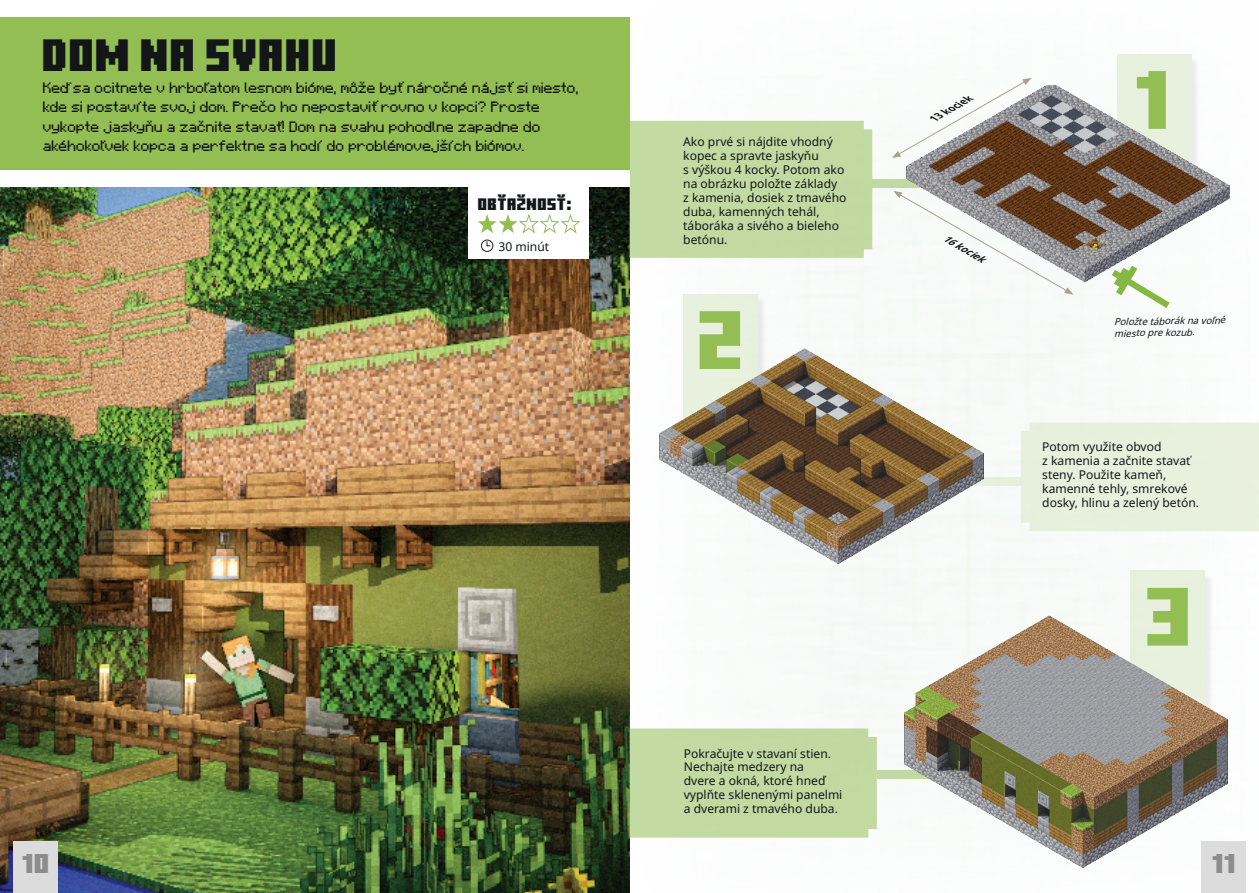
<style>
.page{position:relative;width:1259px;height:893px;background:#fff}
.page>*{position:absolute;margin:0;border:0;box-sizing:border-box;transform-origin:0 0}
.Numbers{font:82.5px "Minecraft Ten Art D";color:#92be53}
.Heading_1{font:45px "Minecraft Ten Art D";color:#121617}
.t1{font:27px "Minecraft Ten Art D";color:#8b8c8b}
.Heading_3{font:16.5px "Minecraft Ten Art D";color:#121617}
.Intro_Body{font:15px/19.2px "Minecraft Seven";letter-spacing:-.02em;color:#121617}
.Body_1{font:12.15px/14px "Noto Sans";color:#121617}
.Explode_Labels{font:italic 700 9.75px "Noto Sans";color:#121617}
.Label_1{font:italic 9.6px/11.6px "Noto Sans";color:#121617}
</style>
<div class="page">
<img style="left:0;top:187px;width:629px;height:706px">
<div style="left:872px;top:179px;width:96px;height:9px;background:#c2d9a1"></div>
<div style="left:942px;top:477px;width:79px;height:9px;background:#e7efdd"></div>
<div style="left:629px;top:121px;width:243px;height:137px;background:#c2d9a2"></div>
<div style="left:1021px;top:422px;width:238px;height:109px;background:#e8f0dd"></div>
<div style="left:0;top:17px;width:629px;height:153px;background:#92be53"></div>
<div style="left:468px;top:187px;width:121px;height:72px;background:#fff"></div>
<svg style="left:477px;top:214px;width:104px;height:20px"></svg>
<div style="left:481px;top:240px;width:12px;height:12px;border:1px solid #231f20;border-radius:50%"></div>
<svg style="left:486px;top:241px;width:4px;height:5px"></svg>
<div style="left:629px;top:728px;width:248px;height:110px;background:#c2d9a2"></div>
<div style="left:877px;top:770px;width:109px;height:9px;background:#c2d9a1"></div>
<svg style="left:1116px;top:287px;width:53px;height:21px"></svg>
<svg style="left:892px;top:78px;width:139px;height:80px"></svg>
<div style="left:1131px;top:573px;width:83px;height:152px;background:#eff0f0"></div>
<div style="left:1131px;top:571px;width:74px;height:143px;background:#e8f0de"></div>
<div style="left:683px;top:296px;width:84px;height:153px;background:#231f20;opacity:.12"></div>
<div style="left:683px;top:294px;width:74px;height:143px;background:#e8f0de"></div>
<div style="left:1117px;top:56px;width:83px;height:152px;background:#231f20;opacity:.12"></div>
<div style="left:1117px;top:54px;width:74px;height:143px;background:#e8f1de"></div>
<img style="left:896px;top:85px;width:334px;height:202px">
<img style="left:660px;top:348px;width:323px;height:215px">
<img style="left:904px;top:615px;width:323px;height:252px">
<div style="left:1201px;top:842px;width:45px;height:51px;background:#dddcdd"></div>
<div style="left:13px;top:842px;width:45px;height:51px;background:#dddcdd"></div>
<p class="Heading_1" style="left:41px;top:27px;width:298px">DOM NA SVAHU</p>
<p class="Intro_Body" style="left:42px;top:77px;width:537px">Keď sa ocitnete v hrboľatom lesnom bióme, môže byť náročné nájsť si miesto, kde si postavíte svoj dom. Prečo ho nepostaviť rovno v kopci? Proste vykopte jaskyňu a začnite stavať! Dom na svahu pohodlne zapadne do akéhokoľvek kopca a perfektne sa hodí do problémovejších biómov.</p>
<p class="Heading_3" style="left:477px;top:194px;width:95px">OBŤAŽNOSŤ:</p>
<p class="Body_1" style="left:498px;top:240px;width:52px">30 minút</p>
<p class="Body_1" style="left:683px;top:135px;width:165px">Ako prvé si nájdite vhodný kopec a spravte jaskyňu<br>s výškou 4 kocky. Potom ako na obrázku položte základy<br>z kamenia, dosiek z tmavého duba, kamenných tehál, táboráka a sivého a bieleho betónu.</p>
<p class="Numbers" style="left:695px;top:290px;width:50px">2</p>
<p class="Body_1" style="left:684px;top:746px;width:160px">Pokračujte v stavaní stien.<br>Nechajte medzery na<br>dvere a okná, ktoré hneď vyplňte sklenenými panelmi a dverami z tmavého duba.</p>
<p class="Explode_Labels" style="left:929px;top:113px;width:47px;rotate:-30deg">13 kociek</p>
<p class="Explode_Labels" style="left:947px;top:231px;width:47px;rotate:30deg">16 kociek</p>
<p class="Numbers" style="left:1132px;top:50px;width:39px">1</p>
<p class="Label_1" style="left:1113px;top:316px;width:113px;rotate:-1deg">Položte táborák na voľné miesto pre kozub.</p>
<p class="Body_1" style="left:1042px;top:440px;width:158px">Potom využite obvod<br>z kamenia a začnite stavať steny. Použite kameň, kamenné tehly, smrekové dosky, hlinu a zelený betón.</p>
<p class="Numbers" style="left:1143px;top:566px;width:50px">3</p>
<h3 class="t1" style="left:21px;top:847px;width:30px">10</h3>
<h3 class="t1" style="left:1211px;top:847px;width:26px">11</h3>
</div>
